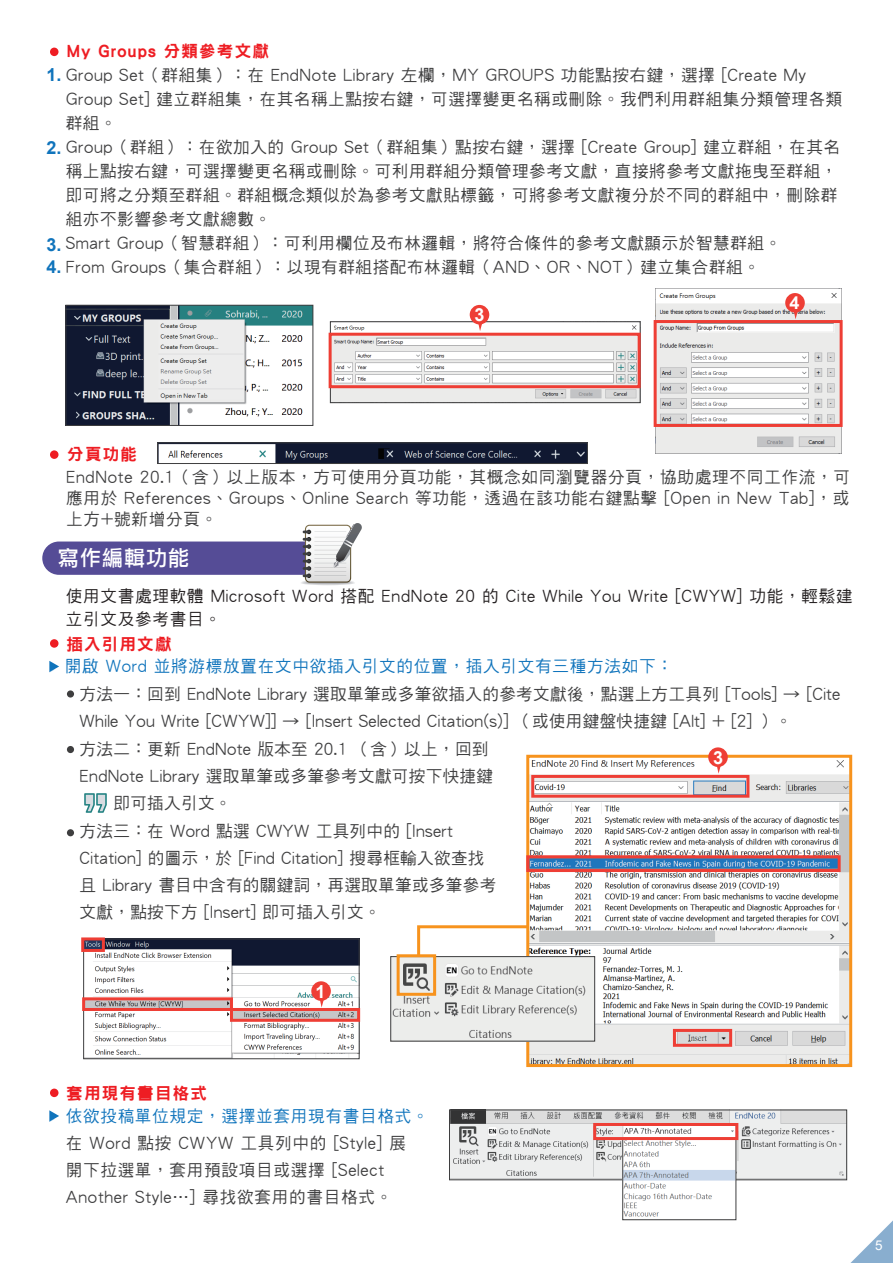
<style>
.page{position:relative;width:893px;height:1263px;background:#fff}
.page>*{position:absolute;margin:0;border:0;box-sizing:border-box;transform-origin:0 0}
.t1{font:21px "DF Li Hei W5 WINP BF";letter-spacing:.05em;color:#fff}
.t2{font:700 18px "Arial";color:#1074bc}
.t3{font:700 18px "Arial";color:#fff}
.t4{font:16.5px/24px "DF Hei W5 WINP BF";letter-spacing:.04em;color:#3e3e3f}
.t5{font:16.5px/22.5px "DF Hei W5 WINP BF";letter-spacing:.05em;color:#231f20}
.t6{font:16.5px "DF Hei W5 WINP BF";letter-spacing:.05em;color:#1074bc}
.t7{font:16.5px "DFN Hei W9 WINP BF";letter-spacing:.075em;color:#ee1d23}
.t8{font:13.5px "Arial";color:#fff}
.s1{font-family:"Arial";font-weight:700;font-size:18px;color:#1074bc}
</style>
<div class="page">
<svg style="left:850px;top:1220px;width:43px;height:43px"></svg>
<svg style="left:49px;top:661px;width:10px;height:11px"></svg>
<svg style="left:49px;top:1110px;width:10px;height:11px"></svg>
<div style="left:67px;top:690px;width:7px;height:7px;background:#3e3e3f;border-radius:50%"></div>
<div style="left:67px;top:746px;width:7px;height:7px;background:#3e3e3f;border-radius:50%"></div>
<div style="left:67px;top:829px;width:7px;height:7px;background:#3e3e3f;border-radius:50%"></div>
<div style="left:50px;top:48px;width:9px;height:8px;background:#ee1d23;border-radius:50%"></div>
<img style="left:655px;top:288px;width:186px;height:165px">
<img style="left:68px;top:307px;width:243px;height:117px">
<div style="left:66px;top:305px;width:247px;height:121px;border:1px solid #3e3e3f"></div>
<img style="left:332px;top:324px;width:306px;height:77px">
<div style="left:330px;top:322px;width:310px;height:81px;border:1px solid #3e3e3f"></div>
<div style="left:50px;top:450px;width:9px;height:9px;background:#ee1d23;border-radius:50%"></div>
<img style="left:168px;top:445px;width:418px;height:17px">
<div style="left:157px;top:443px;width:431px;height:21px;border:1px solid #3e3e3f"></div>
<div style="left:42px;top:541px;width:298px;height:34px;background:#554c96;border-radius:17px"></div>
<div style="left:301px;top:580px;width:53px;height:5px;background:#f4f5f5;border-radius:50%"></div>
<div style="left:302px;top:580px;width:52px;height:5px;background:#e4e5e7;border-radius:50%"></div>
<hr style="left:302px;top:581px;width:52px;height:4px;background:#dfe0e2;border-radius:50%">
<svg style="left:303px;top:581px;width:50px;height:4px"></svg>
<hr style="left:303px;top:581px;width:50px;height:3px;background:#e2e3e5;border-radius:50%">
<hr style="left:304px;top:581px;width:48px;height:3px;background:#d8d9db;border-radius:50%">
<hr style="left:305px;top:581px;width:46px;height:3px;background:#cfd0d2;border-radius:50%">
<hr style="left:306px;top:581px;width:43px;height:3px;background:#c4c5c7;border-radius:50%">
<svg style="left:303px;top:523px;width:59px;height:60px"></svg>
<div style="left:50px;top:639px;width:9px;height:9px;background:#ee1d23;border-radius:50%"></div>
<img style="left:85px;top:941px;width:272px;height:116px">
<div style="left:83px;top:939px;width:276px;height:120px;border:1px solid #3e3e3f"></div>
<img style="left:530px;top:760px;width:318px;height:303px">
<div style="left:50px;top:1088px;width:9px;height:9px;background:#ee1d23;border-radius:50%"></div>
<img style="left:451px;top:1112px;width:394px;height:66px">
<div style="left:449px;top:1110px;width:398px;height:70px;border:1px solid #3e3e3f"></div>
<img style="left:624px;top:1140px;width:110px;height:77px">
<div style="left:622px;top:1138px;width:114px;height:82px;border:1px solid #3e3e3f"></div>
<div style="left:470px;top:305px;width:19px;height:19px;background:#ee3e35;border-radius:50%"></div>
<svg style="left:478px;top:324px;width:4px;height:7px"></svg>
<div style="left:311px;top:981px;width:20px;height:20px;background:#ee3e35;border-radius:50%"></div>
<svg style="left:320px;top:1000px;width:4px;height:7px"></svg>
<div style="left:785px;top:293px;width:20px;height:20px;background:#ee3e35;border-radius:50%"></div>
<svg style="left:794px;top:312px;width:4px;height:7px"></svg>
<div style="left:329px;top:333px;width:312px;height:55px;border:3px solid #ee3e35"></div>
<div style="left:654px;top:320px;width:189px;height:107px;border:3px solid #ee3e35"></div>
<div style="left:82px;top:997px;width:151px;height:14px;border:3px solid #ee3e35"></div>
<div style="left:230px;top:1008px;width:130px;height:14px;border:3px solid #ee3e35"></div>
<div style="left:531px;top:775px;width:218px;height:23px;border:3px solid #ee3e35"></div>
<div style="left:673px;top:1029px;width:59px;height:18px;border:3px solid #ee3e35"></div>
<svg style="left:417px;top:924px;width:114px;height:32px"></svg>
<div style="left:526px;top:755px;width:326px;height:312px;border:3px solid #f7931d"></div>
<div style="left:708px;top:747px;width:20px;height:20px;background:#ee3e35;border-radius:50%"></div>
<svg style="left:717px;top:766px;width:4px;height:8px"></svg>
<div style="left:526px;top:855px;width:315px;height:17px;border:3px solid #ee3e35"></div>
<img style="left:393px;top:958px;width:200px;height:81px">
<div style="left:391px;top:956px;width:204px;height:85px;border:1px solid #3e3e3f"></div>
<div style="left:397px;top:954px;width:39px;height:42px;border:3px solid #f7931d"></div>
<div style="left:593px;top:1123px;width:145px;height:17px;border:3px solid #ee3e35"></div>
<img style="left:84px;top:793px;width:23px;height:20px">
<div style="left:81px;top:937px;width:24px;height:15px;border:3px solid #ee3e35"></div>
<p class="t7" style="left:67px;top:43px;width:203px">My Groups 分類參考文獻</p>
<p class="t4" style="left:66px;top:63px;width:778px;text-indent:-19px"><span class="s1">1.</span> Group Set（群組集）：在 EndNote Library 左欄，MY GROUPS 功能點按右鍵，選擇 [Create My Group Set] 建立群組集，在其名稱上點按右鍵，可選擇變更名稱或刪除。我們利用群組集分類管理各類群組。<br>Group（群組）：在欲加入的 Group Set（群組集）點按右鍵，選擇 [Create Group] 建立群組，在其名稱上點按右鍵，可選擇變更名稱或刪除。可利用群組分類管理參考文獻，直接將參考文獻拖曳至群組，即可將之分類至群組。群組概念類似於為參考文獻貼標籤，可將參考文獻複分於不同的群組中，刪除群組亦不影響參考文獻總數。<br>Smart Group（智慧群組）：可利用欄位及布林邏輯，將符合條件的參考文獻顯示於智慧群組。</p>
<p class="t4" style="left:46px;top:255px;width:715px"><span class="s1">4.</span> From Groups（集合群組）：以現有群組搭配布林邏輯（AND、OR、NOT）建立集合群組。</p>
<p class="t2" style="left:46px;top:135px;width:17px">2.</p>
<p class="t2" style="left:46px;top:232px;width:17px">3.</p>
<p class="t3" style="left:474px;top:302px;width:12px">3</p>
<p class="t3" style="left:790px;top:290px;width:12px">4</p>
<p class="t7" style="left:67px;top:446px;width:71px">分頁功能</p>
<p class="t4" style="left:66px;top:466px;width:785px;line-height:21px;text-align:justify">EndNote 20.1（含）以上版本，方可使用分頁功能，其概念如同瀏覽器分頁，協助處理不同工作流，可應用於 References、Groups、Online Search 等功能，透過在該功能右鍵點擊 [Open in New Tab]，或上方+號新增分頁。</p>
<p class="t1" style="left:58px;top:547px;width:133px">寫作編輯功能</p>
<p class="t5" style="left:66px;top:585px;width:788px">使用文書處理軟體 Microsoft Word 搭配 EndNote 20 的 Cite While You Write [CWYW] 功能，輕鬆建立引文及參考書目。</p>
<p class="t7" style="left:66px;top:636px;width:107px">插入引用文獻</p>
<p class="t4" style="left:80px;top:680px;width:762px;line-height:27.3px">方法一：回到 EndNote Library 選取單筆或多筆欲插入的參考文獻後，點選上方工具列 [Tools] → [Cite While You Write [CWYW]] → [Insert Selected Citation(s)] （或使用鍵盤快捷鍵 [Alt] + [2] ）。<br>方法二：更新 EndNote 版本至 20.1 （含）以上，回到<br>EndNote Library 選取單筆或多筆參考文獻可按下快捷鍵<br>　　即可插入引文。</p>
<p class="t4" style="left:80px;top:818px;width:418px;line-height:27px">方法三：在 Word 點選 CWYW 工具列中的 [Insert Citation] 的圖示，於 [Find Citation] 搜尋框輸入欲查找且 Library 書目中含有的關鍵詞，再選取單筆或多筆參考文獻，點按下方 [Insert] 即可插入引文。</p>
<p class="t6" style="left:65px;top:658px;width:610px">開啟 Word 並將游標放置在文中欲插入引文的位置，插入引文有三種方法如下：</p>
<p class="t3" style="left:713px;top:745px;width:12px">3</p>
<p class="t3" style="left:316px;top:979px;width:12px">1</p>
<p class="t7" style="left:66px;top:1084px;width:142px">套用現有書目格式</p>
<p class="t6" style="left:66px;top:1107px;width:364px">依欲投稿單位規定，選擇並套用現有書目格式。</p>
<p class="t4" style="left:66px;top:1129px;width:342px;line-height:27px">在 Word 點按 CWYW 工具列中的 [Style] 展開下拉選單，套用預設項目或選擇 [Select<br>Another Style…] 尋找欲套用的書目格式。</p>
<p class="t8" style="left:875px;top:1235px;width:9px">5</p>
</div>
